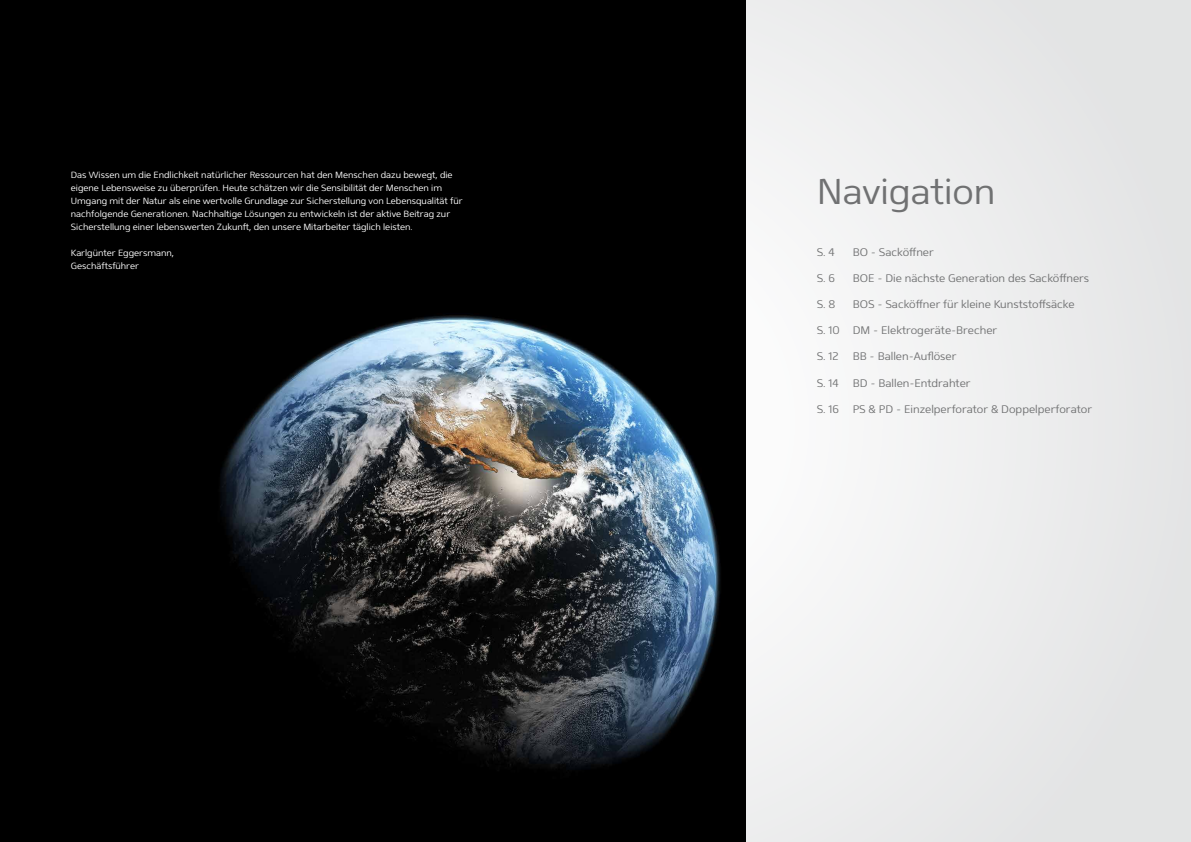
<style>
.page{position:relative;width:1191px;height:842px;background:#ececed}
.page>*{position:absolute;margin:0;border:0;box-sizing:border-box;transform-origin:0 0}
.t1{font:300 36px "Mentone";color:#707172}
.t2{font:300 11px "Mentone";color:#707172}
.t3{font:300 9px/13px "Mentone";color:#fff}
</style>
<div class="page">
<img style="left:0;top:0;width:746px;height:842px">
<p class="t3" style="left:71px;top:169px;width:393px">Das Wissen um die Endlichkeit natürlicher Ressourcen hat den Menschen dazu bewegt, die eigene Lebensweise zu überprüfen. Heute schätzen wir die Sensibilität der Menschen im Umgang mit der Natur als eine wertvolle Grundlage zur Sicherstellung von Lebensqualität für nachfolgende Generationen. Nachhaltige Lösungen zu entwickeln ist der aktive Beitrag zur Sicherstellung einer lebenswerten Zukunft, den unsere Mitarbeiter täglich leisten.</p>
<p class="t3" style="left:71px;top:247px;width:105px">Karlgünter Eggersmann,<br>Geschäftsführer</p>
<h1 class="t1" style="left:816px;top:170px;width:180px">Navigation</h1>
<p class="t2" style="left:816px;top:246px;width:20px">S. 4</p>
<p class="t2" style="left:852px;top:246px;width:83px">BO - Sacköffner</p>
<p class="t2" style="left:816px;top:272px;width:20px">S. 6</p>
<p class="t2" style="left:852px;top:272px;width:238px">BOE - Die nächste Generation des Sacköffners</p>
<p class="t2" style="left:816px;top:298px;width:20px">S. 8</p>
<p class="t2" style="left:852px;top:298px;width:223px">BOS - Sacköffner für kleine Kunststoffsäcke</p>
<p class="t2" style="left:816px;top:324px;width:182px">S. 10 DM - Elektrogeräte-Brecher</p>
<p class="t2" style="left:816px;top:350px;width:23px">S. 12</p>
<p class="t2" style="left:852px;top:350px;width:105px">BB - Ballen-Auflöser</p>
<p class="t2" style="left:816px;top:376px;width:24px">S. 14</p>
<p class="t2" style="left:852px;top:376px;width:119px">BD - Ballen-Entdrahter</p>
<p class="t2" style="left:816px;top:402px;width:277px">S. 16 PS &amp; PD - Einzelperforator &amp; Doppelperforator</p>
</div>
